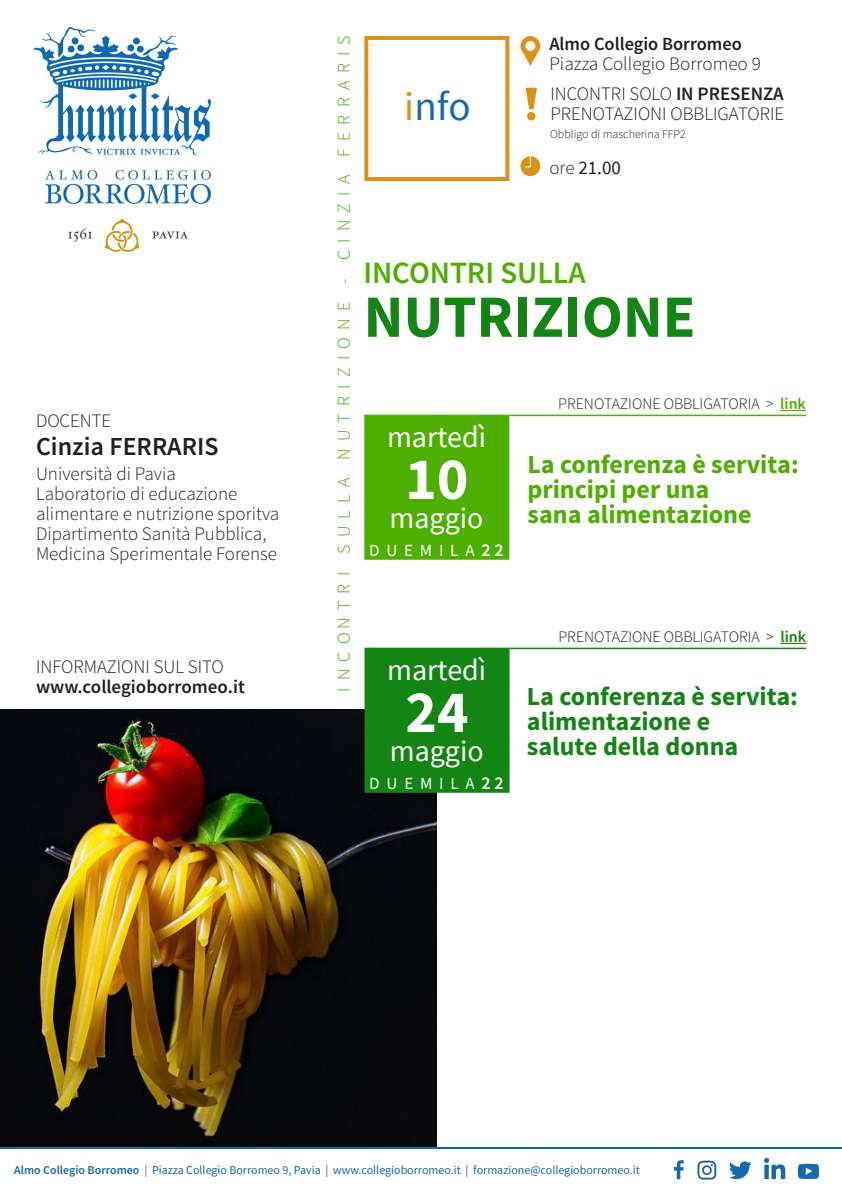
<style>
.page{position:relative;width:842px;height:1191px;background:#fff}
.page>*{position:absolute;margin:0;border:0;box-sizing:border-box;transform-origin:0 0}
.t1{font:700 60px "Source Sans Pro";color:#138513}
.t2{font:700 60px "Source Sans Pro";color:#fff}
.t3{font:41px "Source Sans Pro";color:#1468b0}
.t4{font:600 31px "Source Sans Pro";color:#4daf02}
.t5{font:30px "Source Sans Pro";color:#fff}
.t6{font:700 26px/25px "Source Sans Pro";color:#4daf02}
.t7{font:700 26px/25px "Source Sans Pro";color:#138513}
.t8{font:600 26px "Source Sans Pro";color:#231f20}
.t9{font:300 19px/20px "Source Sans Pro";color:#231f20}
.t10{font:600 19px "Source Sans Pro";color:#231f20}
.t11{font:19px "Source Sans Pro";color:#231f20}
.t12{font:600 18.6px "Source Sans Pro";color:#231f20}
.t13{font:300 18px "Source Sans Pro";color:#4daf02}
.t14{font:17px "Source Sans Pro";color:#fff}
.t15{font:300 16px "Source Sans Pro";color:#231f20}
.t16{font:12px "Source Sans Pro";color:#1269b0}
.t17{font:300 12px "Source Sans Pro";color:#231f20}
.s1{color:#dc9219}
.s2{font-weight:600}
.s3{font-weight:300}
.s4{font-weight:600;font-size:18px}
.s5{font-weight:600;color:#4daf02}
.s6{font-weight:600;color:#138513}
</style>
<div class="page">
<img style="left:0;top:710px;width:437px;height:436px">
<img style="left:673px;top:1160px;width:11px;height:20px">
<img style="left:697px;top:1160px;width:20px;height:20px">
<img style="left:729px;top:1161px;width:22px;height:19px">
<img style="left:764px;top:1157px;width:22px;height:23px">
<img style="left:797px;top:1163px;width:22px;height:16px">
<hr style="left:0;top:1146px;width:842px;height:2px;background:#1169b1">
<img style="left:34px;top:28px;width:176px;height:223px">
<div style="left:364px;top:36px;width:145px;height:145px;background:#fff;border:4px solid #dc9219"></div>
<div style="left:520px;top:36px;width:20px;height:20px;background:#dc9219;border-radius:50%"></div>
<svg style="left:522px;top:52px;width:16px;height:14px"></svg>
<div style="left:525px;top:41px;width:10px;height:10px;background:#fff;border-radius:50%"></div>
<div style="left:520px;top:156px;width:20px;height:20px;background:#dc9219;border-radius:50%"></div>
<div style="left:364px;top:415px;width:145px;height:145px;background:#4daf02;border:4px solid #4daf02"></div>
<div style="left:364px;top:647px;width:146px;height:145px;background:#138513;border:4px solid #138513"></div>
<svg style="left:524px;top:156px;width:7px;height:12px"></svg>
<svg style="left:780px;top:410px;width:26px;height:1px"></svg>
<hr style="left:509px;top:414px;width:297px;height:2px;background:#4daf02">
<svg style="left:526px;top:88px;width:11px;height:21px"></svg>
<svg style="left:524px;top:109px;width:14px;height:14px"></svg>
<div style="left:527px;top:112px;width:8px;height:8px;background:#dc9219;border-radius:50%"></div>
<svg style="left:780px;top:643px;width:26px;height:1px"></svg>
<hr style="left:510px;top:647px;width:296px;height:2px;background:#138513">
<p class="t9" style="left:36px;top:410px;width:77px">DOCENTE</p>
<p class="t8" style="left:36px;top:430px;width:184px">Cinzia FERRARIS</p>
<p class="t9" style="left:36px;top:463px;width:142px">Università di Pavia</p>
<p class="t9" style="left:36px;top:483px;width:245px">Laboratorio di educazione alimentare e nutrizione sporitva<br>Dipartimento Sanità Pubblica,<br>Medicina Sperimentale Forense</p>
<p class="t9" style="left:36px;top:657px;width:189px">INFORMAZIONI SUL SITO</p>
<p class="t10" style="left:36px;top:675px;width:210px">www.collegioborromeo.it</p>
<p class="t13" style="left:333px;top:691px;width:658px;rotate:-90deg">I N C O N T R I S U L L A N U T R I Z I O N E - C I N Z I A F E R R A R I S</p>
<p class="t3" style="left:404px;top:80px;width:68px"><span class="s1">i</span>nfo</p>
<p class="t12" style="left:549px;top:32px;width:194px">Almo Collegio Borromeo</p>
<p class="t9" style="left:549px;top:54px;width:213px">Piazza Collegio Borromeo 9</p>
<p class="t9" style="left:550px;top:84px;width:235px">INCONTRI SOLO <span class="s2">IN PRESENZA</span></p>
<p class="t9" style="left:550px;top:104px;width:235px">PRENOTAZIONI OBBLIGATORIE</p>
<p class="t17" style="left:550px;top:127px;width:137px">Obbligo di mascherina FFP2</p>
<p class="t11" style="left:549px;top:156px;width:73px"><span class="s3">ore</span> 21.00</p>
<p class="t4" style="left:363px;top:253px;width:224px">INCONTRI SULLA</p>
<p class="t1" style="left:364px;top:278px;width:333px">NUTRIZIONE</p>
<p class="t5" style="left:387px;top:418px;width:101px">martedì</p>
<p class="t2" style="left:405px;top:440px;width:65px">10</p>
<p class="t5" style="left:390px;top:499px;width:95px">maggio</p>
<p class="t14" style="left:369px;top:540px;width:136px">D U E M I L A <span class="s4">2 2</span></p>
<p class="t15" style="left:558px;top:394px;width:249px">PRENOTAZIONE OBBLIGATORIA &gt; <span class="s5">link</span></p>
<p class="t6" style="left:527px;top:452px;width:273px">La conferenza è servita: principi per una</p>
<p class="t6" style="left:527px;top:502px;width:226px">sana alimentazione</p>
<p class="t5" style="left:387px;top:651px;width:101px">martedì</p>
<p class="t2" style="left:405px;top:673px;width:65px">24</p>
<p class="t5" style="left:390px;top:731px;width:95px">maggio</p>
<p class="t14" style="left:369px;top:772px;width:136px">D U E M I L A <span class="s4">2 2</span></p>
<p class="t15" style="left:558px;top:627px;width:249px">PRENOTAZIONE OBBLIGATORIA &gt; <span class="s6">link</span></p>
<p class="t7" style="left:527px;top:685px;width:273px">La conferenza è servita: alimentazione e</p>
<p class="t7" style="left:527px;top:735px;width:213px">salute della donna</p>
<p class="t16" style="left:14px;top:1162px;width:627px"><span class="s2">Almo Collegio Borromeo</span> | Piazza Collegio Borromeo 9, Pavia | www.collegioborromeo.it | formazione@collegioborromeo.it</p>
</div>
